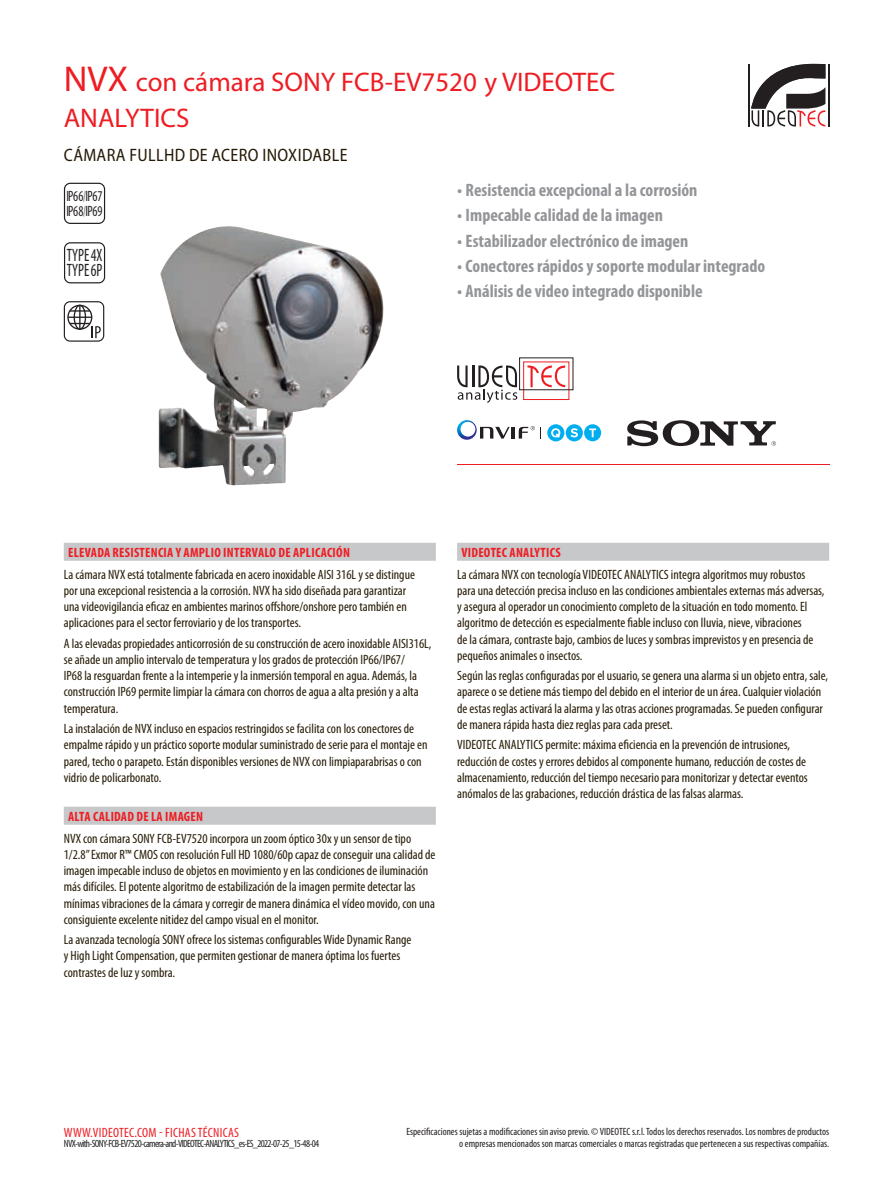
<style>
.page{position:relative;width:893px;height:1191px;background:#fff}
.page>*{position:absolute;margin:0;border:0;box-sizing:border-box;transform-origin:0 0}
.t1{font:27px/36px "Myriad Pro";color:#ee1d23}
.t2{font:700 condensed 18px "Myriad Pro";color:#939598}
.t3{font:semi-condensed 18px "Myriad Pro";letter-spacing:.02em;color:#251a05}
.t4{font:condensed 18px/15px "Myriad Pro";color:#231f20;scale:.83 1}
.t5{font:condensed 15px/15px "Myriad Pro";letter-spacing:-.02em;color:#231f20;scale:.88 1}
.t6{font:condensed 13.5px/16.2px "Myriad Pro";color:#251a05}
.t7{font:700 condensed 13.5px "Myriad Pro";letter-spacing:.02em;color:#ee1d23}
.t8{font:condensed 13.5px "Myriad Pro";letter-spacing:.02em;color:#ee1d23}
.t9{font:condensed 10.5px/12.6px "Myriad Pro";color:#231f20;text-align:right}
.t10{font:condensed 10.5px "Myriad Pro";letter-spacing:-.065em;color:#231f20}
.s1{font-size:36px}
</style>
<div class="page">
<hr style="left:748px;top:64px;width:2px;height:62px;background:#231f20">
<hr style="left:828px;top:64px;width:1px;height:62px;background:#231f20">
<svg style="left:751px;top:64px;width:74px;height:63px"></svg>
<svg style="left:64px;top:183px;width:41px;height:41px"></svg>
<svg style="left:64px;top:242px;width:41px;height:41px"></svg>
<svg style="left:64px;top:301px;width:40px;height:41px"></svg>
<hr style="left:70px;top:310px;width:20px;height:2px;background:#231f20">
<img style="left:159px;top:226px;width:201px;height:260px">
<svg style="left:527px;top:365px;width:38px;height:22px"></svg>
<div style="left:523px;top:361px;width:46px;height:39px;border:1px solid #ee1d23"></div>
<div style="left:519px;top:357px;width:54px;height:33px;border:1px solid #231f20"></div>
<svg style="left:457px;top:365px;width:60px;height:38px"></svg>
<hr style="left:511px;top:427px;width:4px;height:11px;background:#231f20">
<svg style="left:457px;top:420px;width:53px;height:20px"></svg>
<svg style="left:519px;top:426px;width:22px;height:12px"></svg>
<div style="left:566px;top:424px;width:17px;height:17px;background:#00aeef;border-radius:50%"></div>
<svg style="left:571px;top:428px;width:7px;height:9px"></svg>
<div style="left:547px;top:424px;width:17px;height:17px;background:#00aeef;border-radius:50%"></div>
<svg style="left:551px;top:428px;width:9px;height:10px"></svg>
<div style="left:584px;top:424px;width:17px;height:17px;background:#00aeef;border-radius:50%"></div>
<svg style="left:589px;top:428px;width:7px;height:9px"></svg>
<svg style="left:627px;top:420px;width:149px;height:26px"></svg>
<hr style="left:457px;top:464px;width:372px;height:1px;background:#ee1d23">
<div style="left:64px;top:543px;width:372px;height:18px;background:#c7c8ca"></div>
<div style="left:64px;top:806px;width:372px;height:18px;background:#c7c8ca"></div>
<div style="left:457px;top:543px;width:372px;height:18px;background:#c7c8ca"></div>
<h1 class="t1" style="left:64px;top:64px;width:553px"><span class="s1">NVX</span> con cámara SONY FCB-EV7520 y VIDEOTEC<br>ANALYTICS</h1>
<h2 class="t3" style="left:64px;top:145px;width:285px">CÁMARA FULLHD DE ACERO INOXIDABLE</h2>
<p class="t5" style="left:66px;top:188px;width:43px">IP66/IP67<br>IP68/IP69</p>
<h2 class="t4" style="left:67px;top:247px;width:45px">TYPE4X<br>TYPE6P</h2>
<h2 class="t2" style="left:457px;top:180px;width:242px">• Resistencia excepcional a la corrosión</h2>
<h2 class="t2" style="left:457px;top:205px;width:207px">• Impecable calidad de la imagen</h2>
<h2 class="t2" style="left:457px;top:231px;width:233px">• Estabilizador electrónico de imagen</h2>
<h2 class="t2" style="left:457px;top:256px;width:310px">• Conectores rápidos y soporte modular integrado</h2>
<h2 class="t2" style="left:457px;top:281px;width:247px">• Análisis de video integrado disponible</h2>
<p class="t7" style="left:68px;top:545px;width:283px">ELEVADA RESISTENCIA Y AMPLIO INTERVALO DE APLICACIÓN</p>
<p class="t6" style="left:64px;top:566px;width:353px">La cámara NVX está totalmente fabricada en acero inoxidable AISI 316L y se distingue por una excepcional resistencia a la corrosión. NVX ha sido diseñada para garantizar una videovigilancia eficaz en ambientes marinos offshore/onshore pero también en aplicaciones para el sector ferroviario y de los transportes.</p>
<p class="t6" style="left:64px;top:635px;width:369px">A las elevadas propiedades anticorrosión de su construcción de acero inoxidable AISI316L, se añade un amplio intervalo de temperatura y los grados de protección IP66/IP67/<br>IP68 la resguardan frente a la intemperie y la inmersión temporal en agua. Además, la construcción IP69 permite limpiar la cámara con chorros de agua a alta presión y a alta temperatura.</p>
<p class="t6" style="left:64px;top:721px;width:365px">La instalación de NVX incluso en espacios restringidos se facilita con los conectores de empalme rápido y un práctico soporte modular suministrado de serie para el montaje en pared, techo o parapeto. Están disponibles versiones de NVX con limpiaparabrisas o con vidrio de policarbonato.</p>
<p class="t7" style="left:68px;top:809px;width:136px">ALTA CALIDAD DE LA IMAGEN</p>
<p class="t6" style="left:64px;top:830px;width:373px">NVX con cámara SONY FCB-EV7520 incorpora un zoom óptico 30x y un sensor de tipo 1/2.8” Exmor R™ CMOS con resolución Full HD 1080/60p capaz de conseguir una calidad de imagen impecable incluso de objetos en movimiento y en las condiciones de iluminación más difíciles. El potente algoritmo de estabilización de la imagen permite detectar las mínimas vibraciones de la cámara y corregir de manera dinámica el vídeo movido, con una consiguiente excelente nitidez del campo visual en el monitor.</p>
<p class="t6" style="left:64px;top:932px;width:349px">La avanzada tecnología SONY ofrece los sistemas configurables Wide Dynamic Range y High Light Compensation, que permiten gestionar de manera óptima los fuertes contrastes de luz y sombra.</p>
<p class="t7" style="left:461px;top:545px;width:101px">VIDEOTEC ANALYTICS</p>
<p class="t6" style="left:457px;top:566px;width:369px">La cámara NVX con tecnología VIDEOTEC ANALYTICS integra algoritmos muy robustos para una detección precisa incluso en las condiciones ambientales externas más adversas, y asegura al operador un conocimiento completo de la situación en todo momento. El algoritmo de detección es especialmente fiable incluso con lluvia, nieve, vibraciones<br>de la cámara, contraste bajo, cambios de luces y sombras imprevistos y en presencia de pequeños animales o insectos.</p>
<p class="t6" style="left:457px;top:668px;width:373px">Según las reglas configuradas por el usuario, se genera una alarma si un objeto entra, sale, aparece o se detiene más tiempo del debido en el interior de un área. Cualquier violación de estas reglas activará la alarma y las otras acciones programadas. Se pueden configurar de manera rápida hasta diez reglas para cada preset.</p>
<p class="t6" style="left:457px;top:737px;width:352px">VIDEOTEC ANALYTICS permite: máxima eficiencia en la prevención de intrusiones, reducción de costes y errores debidos al componente humano, reducción de costes de almacenamiento, reducción del tiempo necesario para monitorizar y detectar eventos anómalos de las grabaciones, reducción drástica de las falsas alarmas.</p>
<p class="t8" style="left:64px;top:1125px;width:177px">WWW.VIDEOTEC.COM - FICHAS TÉCNICAS</p>
<p class="t9" style="left:406px;top:1125px;width:424px">Especificaciones sujetas a modificaciones sin aviso previo. © VIDEOTEC s.r.l. Todos los derechos reservados. Los nombres de productos o empresas mencionados son marcas comerciales o marcas registradas que pertenecen a sus respectivas compañías.</p>
<p class="t10" style="left:64px;top:1138px;width:257px">NVX-with-SONY-FCB-EV7520-camera-and-VIDEOTEC-ANALYTICS_es-ES_2022-07-25_15-48-04</p>
</div>
